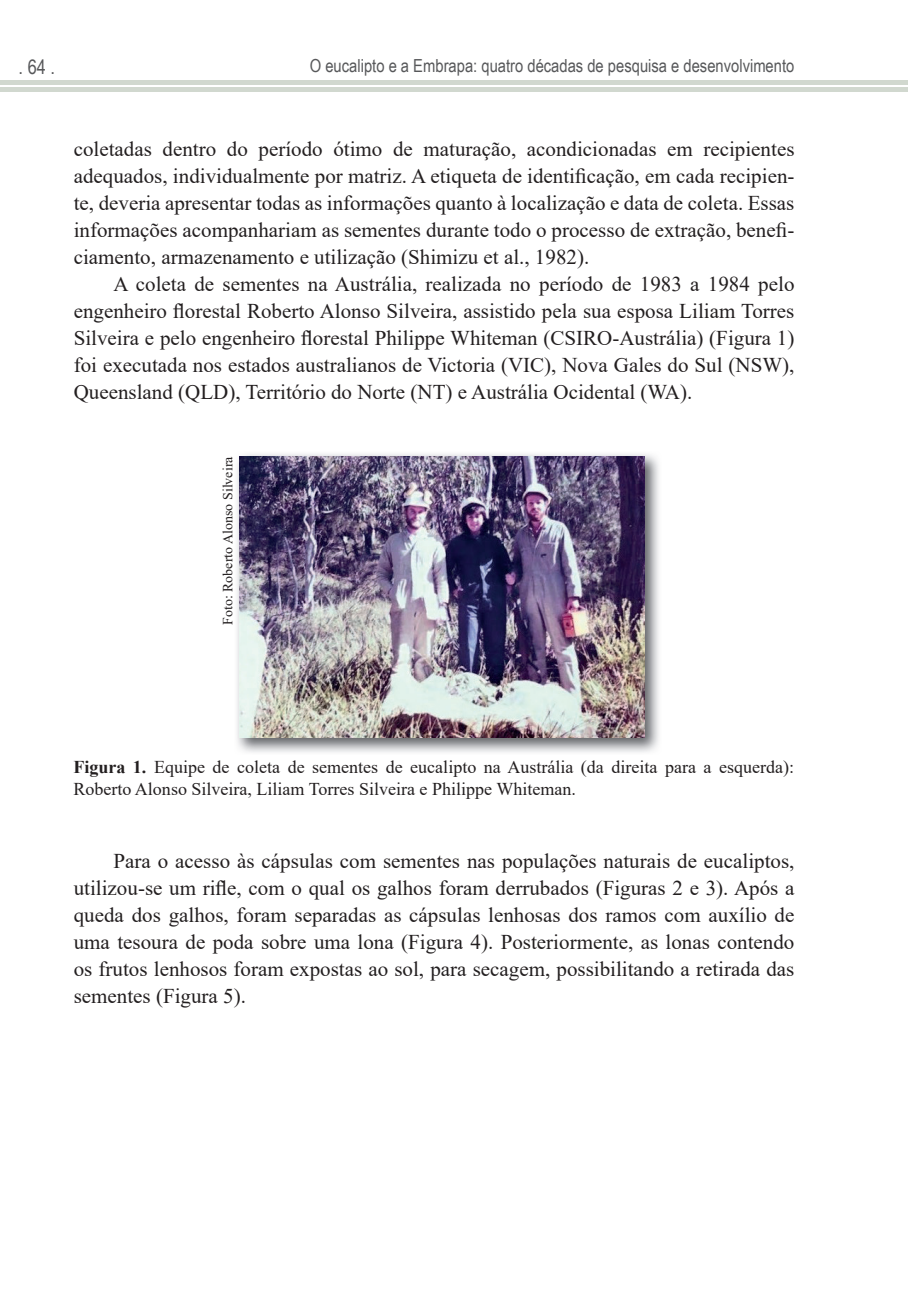
<style>
.page{position:relative;width:908px;height:1304px;background:#fff}
.page>*{position:absolute;margin:0;border:0;box-sizing:border-box;transform-origin:0 0}
.t1{font:21px/27px "Times New Roman";color:#231f20;text-align:justify}
.t2{font:20px "Arial Narrow";color:#57585a}
.t3{font:18px/21.6px "Times New Roman";color:#231f20}
.t4{font:18px "Arial Narrow";color:#57585a}
.t5{font:14px "Times New Roman";color:#231f20}
.s1{font-weight:700}
</style>
<div class="page">
<hr style="left:0;top:81px;width:907px;height:4px;background:#d1d8cf">
<hr style="left:0;top:87px;width:907px;height:4px;background:#d1d8cf">
<img style="left:237px;top:454px;width:422px;height:298px">
<img style="left:239px;top:457px;width:405px;height:281px">
<p class="t2" style="left:19px;top:52px;width:38px">. 64 .</p>
<p class="t4" style="left:310px;top:53px;width:486px">O eucalipto e a Embrapa: quatro décadas de pesquisa e desenvolvimento</p>
<p class="t1" style="left:74px;top:135px;width:722px">coletadas dentro do período ótimo de maturação, acondicionadas em recipientes adequados, individualmente por matriz. A etiqueta de identificação, em cada recipien&shy;te, deveria apresentar todas as informações quanto à localização e data de coleta. Essas informações acompanhariam as sementes durante todo o processo de extração, benefi&shy;ciamento, armazenamento e utilização (Shimizu et al., 1982).</p>
<p class="t1" style="left:74px;top:270px;width:722px;text-indent:40px">A coleta de sementes na Austrália, realizada no período de 1983 a 1984 pelo engenheiro florestal Roberto Alonso Silveira, assistido pela sua esposa Liliam Torres Silveira e pelo engenheiro florestal Philippe Whiteman (CSIRO-Austrália) (Figura 1) foi executada nos estados australianos de Victoria (VIC), Nova Gales do Sul (NSW), Queensland (QLD), Território do Norte (NT) e Austrália Ocidental (WA).</p>
<p class="t5" style="left:218px;top:625px;width:170px;rotate:-90deg">Foto: Roberto Alonso Silveira</p>
<p class="t3" style="left:73px;top:756px;width:722px"><span class="s1">Figura 1.</span> Equipe de coleta de sementes de eucalipto na Austrália (da direita para a esquerda):<br>Roberto Alonso Silveira, Liliam Torres Silveira e Philippe Whiteman.</p>
<p class="t1" style="left:74px;top:847px;width:722px;text-indent:40px">Para o acesso às cápsulas com sementes nas populações naturais de eucaliptos, utilizou-se um rifle, com o qual os galhos foram derrubados (Figuras 2 e 3). Após a queda dos galhos, foram separadas as cápsulas lenhosas dos ramos com auxílio de uma tesoura de poda sobre uma lona (Figura 4). Posteriormente, as lonas contendo os frutos lenhosos foram expostas ao sol, para secagem, possibilitando a retirada das sementes (Figura 5).</p>
</div>
